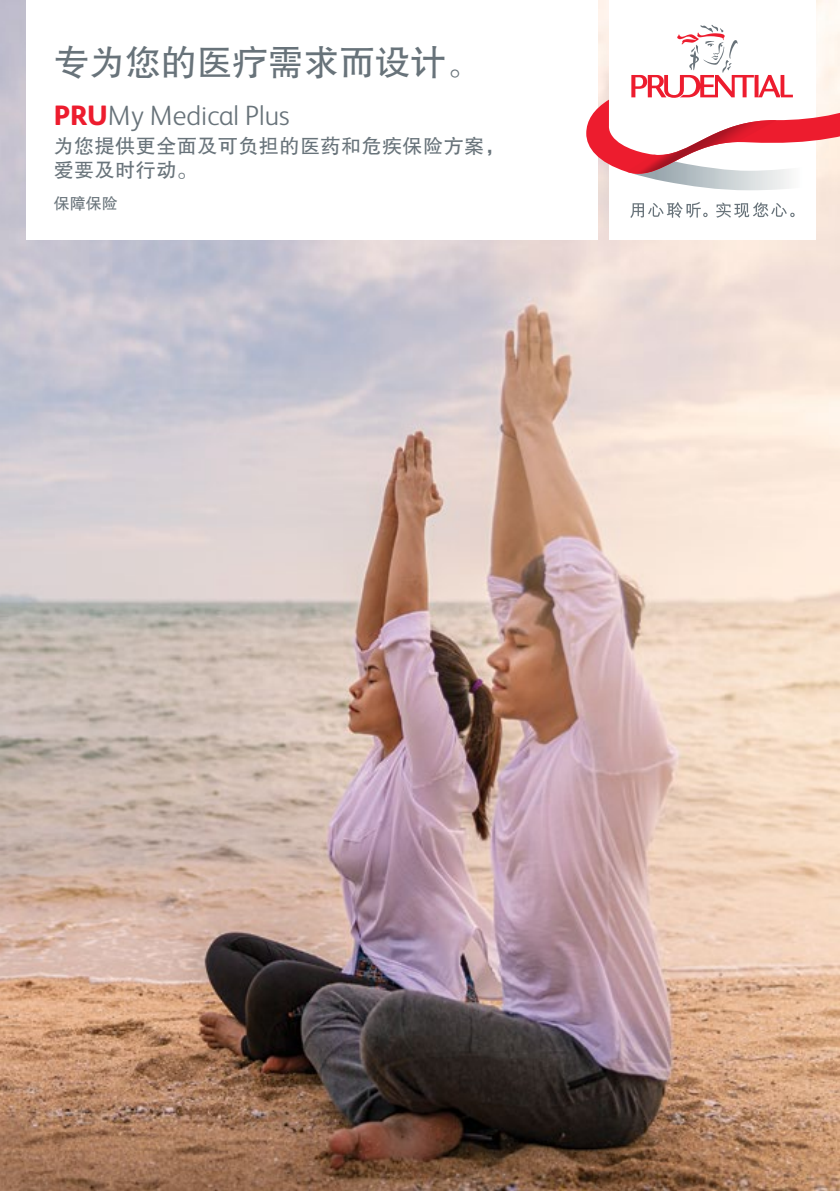
<style>
.page{position:relative;width:840px;height:1191px;background:#fff}
.page>*{position:absolute;margin:0;border:0;box-sizing:border-box;transform-origin:0 0}
.t1{font:36px "FZHTJW GB1 0";letter-spacing:-.01em;color:#68737a}
.t2{font:300 28px "FS Albert Pro";color:#68737a}
.t3{font:20px/24px "FZHTJW GB1 0";letter-spacing:.025em;color:#68737a}
.t4{font:16px "FZHTJW GB1 0";color:#68737a}
.s1{font-size:26px}
.s2{font-weight:800;color:#ed1c2e}
</style>
<div class="page">
<img style="left:0;top:0;width:839px;height:1191px">
<div style="left:26px;top:0;width:571px;height:239px;background:#fff"></div>
<div style="left:608px;top:0;width:206px;height:239px;background:#fff"></div>
<svg style="left:586px;top:25px;width:253px;height:165px"></svg>
<svg style="left:630px;top:202px;width:77px;height:16px"></svg>
<svg style="left:716px;top:202px;width:78px;height:16px"></svg>
<h1 class="t1" style="left:54px;top:43px;width:422px">专为您的医疗需求而设计<span class="s1">。</span></h1>
<h2 class="t2" style="left:54px;top:96px;width:237px"><span class="s2">PRU</span>My Medical Plus</h2>
<p class="t3" style="left:54px;top:134px;width:452px">为您提供更全面及可负担的医药和危疾保险方案，爱要及时行动。</p>
<p class="t4" style="left:54px;top:195px;width:65px">保障保险</p>
</div>
